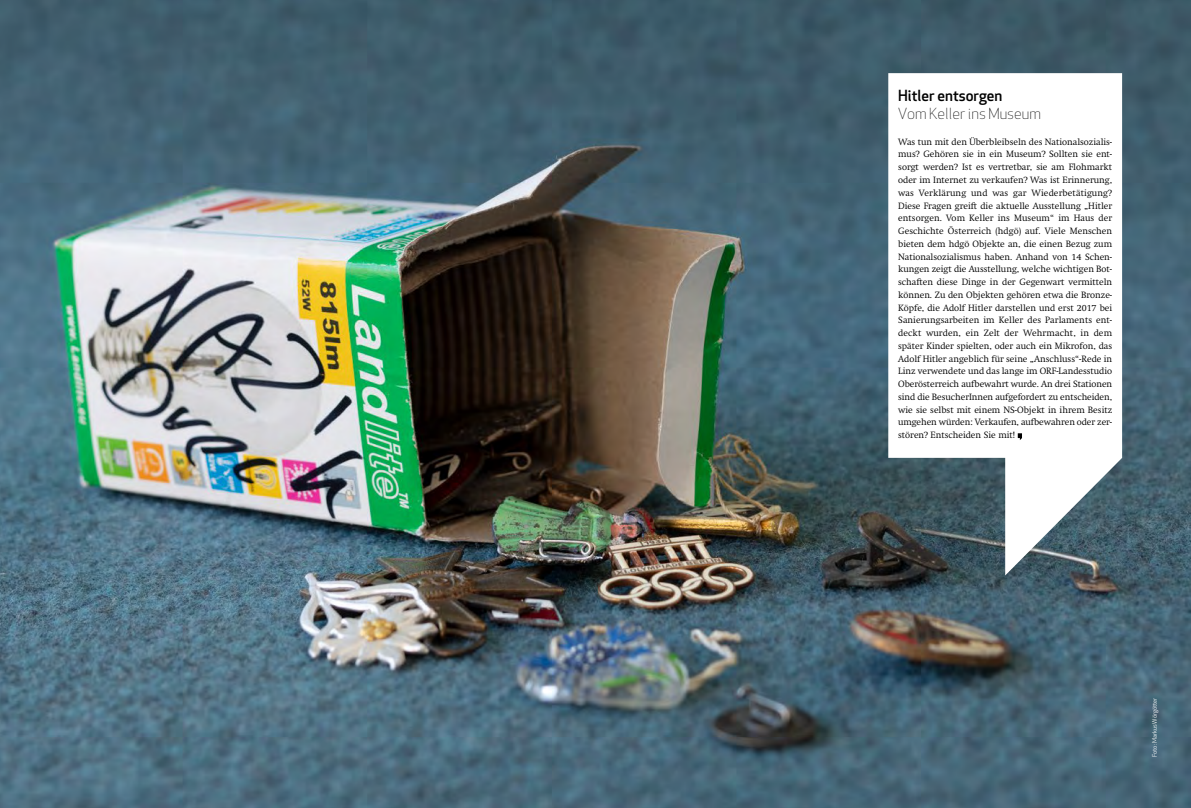
<style>
.page{position:relative;width:1191px;height:808px;background:#fff}
.page>*{position:absolute;margin:0;border:0;box-sizing:border-box;transform-origin:0 0}
.t1{font:300 15px "Apex New";color:#000}
.t2{font:500 15px "Apex New";color:#000}
.t3{font:300 9px/12.8px "Swift";letter-spacing:-.005em;color:#000;text-align:justify}
.t4{font:6px "Apex New";letter-spacing:-.01em;color:#fff}
</style>
<div class="page">
<img style="left:0;top:0;width:1191px;height:808px">
<svg style="left:888px;top:73px;width:234px;height:502px"></svg>
<svg style="left:1017px;top:433px;width:5px;height:7px"></svg>
<h1 class="t2" style="left:898px;top:86px;width:106px">Hitler entsorgen</h1>
<h1 class="t1" style="left:898px;top:105px;width:144px">Vom Keller ins Museum</h1>
<p class="t3" style="left:898px;top:135px;width:216px">Was tun mit den Überbleibseln des Nationalsozialis&shy;mus? Gehören sie in ein Museum? Sollten sie ent&shy;sorgt werden? Ist es vertretbar, sie am Flohmarkt oder im Internet zu verkaufen? Was ist Erinnerung, was Verklärung und was gar Wiederbetätigung?<br>Diese Fragen greift die aktuelle Ausstellung „Hitler entsorgen. Vom Keller ins Museum“ im Haus der Geschichte Österreich (hdgö) auf. Viele Menschen bieten dem hdgö Objekte an, die einen Bezug zum Nationalsozialismus haben. Anhand von 14 Schen&shy;kungen zeigt die Ausstellung, welche wichtigen Bot&shy;schaften diese Dinge in der Gegenwart vermitteln können. Zu den Objekten gehören etwa die Bronze-Köpfe, die Adolf Hitler darstellen und erst 2017 bei Sanierungsarbeiten im Keller des Parlaments ent&shy;deckt wurden, ein Zelt der Wehrmacht, in dem später Kinder spielten, oder auch ein Mikrofon, das Adolf Hitler angeblich für seine „Anschluss“-Rede in Linz verwendete und das lange im ORF-Landesstudio Oberösterreich aufbewahrt wurde. An drei Stationen sind die BesucherInnen aufgefordert zu entscheiden, wie sie selbst mit einem NS-Objekt in ihrem Besitz umgehen würden: Verkaufen, aufbewahren oder zer&shy;stören? Entscheiden Sie mit!</p>
<p class="t4" style="left:1151px;top:757px;width:61px;rotate:-90deg">Foto: Markus Wörgötter</p>
</div>
